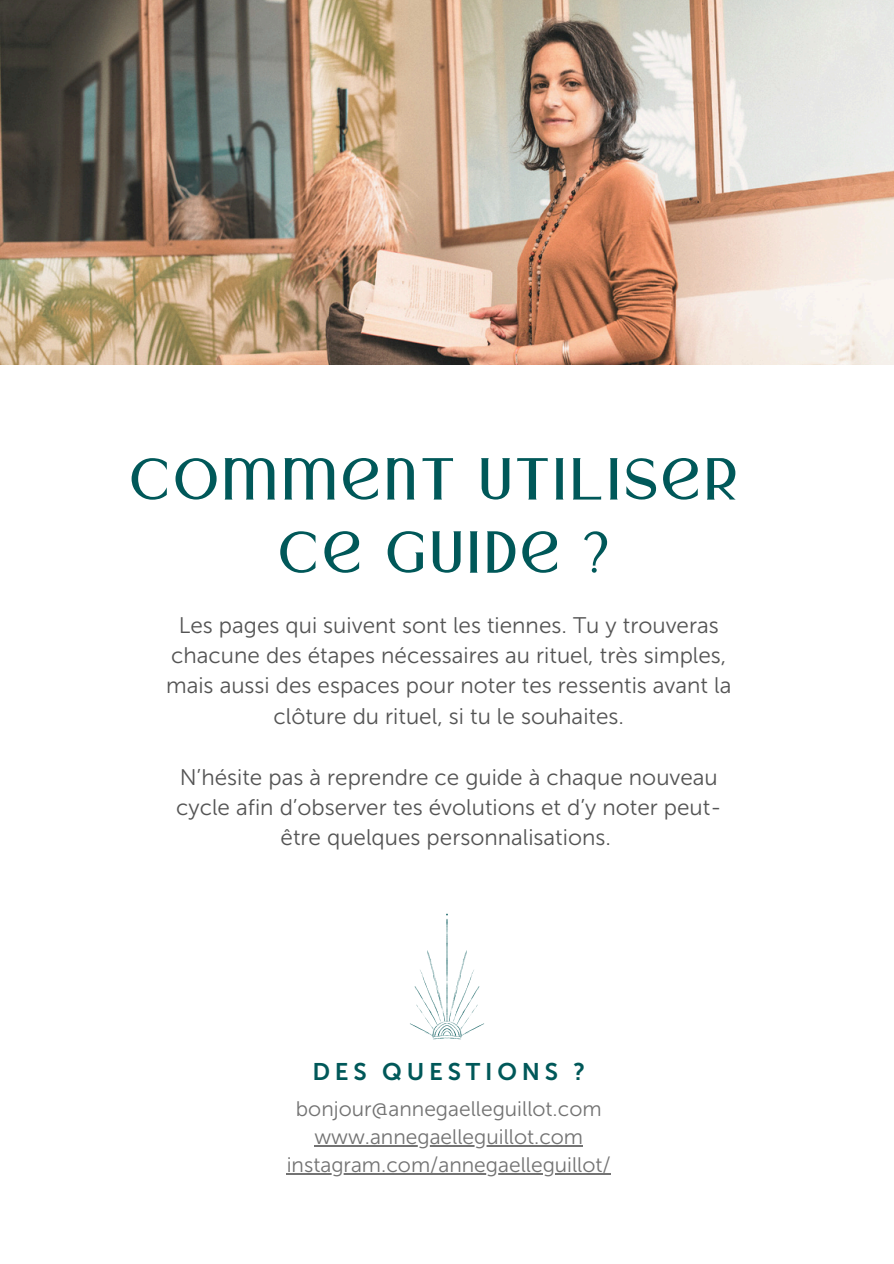
<style>
.page{position:relative;width:894px;height:1264px;background:#fff}
.page>*{position:absolute;margin:0;border:0;box-sizing:border-box;transform-origin:0 0}
.t1{font:69px/73.2px "Al Murberry Bold";color:#005859;text-align:center}
.t2{font:24px "Museo Sans 700";letter-spacing:.2em;color:#005859}
.t3{font:22.5px/30.3px "Museo Sans 300";color:#545454;text-align:center}
.t4{font:21px "Museo Sans 300";color:#737373}
</style>
<div class="page">
<img style="left:410px;top:913px;width:74px;height:127px">
<img style="left:0;top:0;width:893px;height:364px">
<hr style="left:314px;top:1145px;width:269px;height:1px;background:#737373">
<hr style="left:287px;top:1173px;width:323px;height:1px;background:#737373">
<h3 class="t1" style="left:133px;top:442px;width:612px">COMMENT UTILISER<br>CE GUIDE ?</h3>
<p class="t3" style="left:166px;top:609px;width:566px">Les pages qui suivent sont les tiennes. Tu y trouveras chacune des étapes nécessaires au rituel, très simples, mais aussi des espaces pour noter tes ressentis avant la clôture du rituel, si tu le souhaites.</p>
<h1 class="t3" style="left:176px;top:761px;width:546px">N’hésite pas à reprendre ce guide à chaque nouveau cycle afin d’observer tes évolutions et d’y noter peut&shy;être quelques personnalisations.</h1>
<p class="t2" style="left:312px;top:1057px;width:274px">DES QUESTIONS ?</p>
<h3 class="t4" style="left:296px;top:1096px;width:307px">bonjour@annegaelleguillot.com</h3>
<p class="t4" style="left:314px;top:1124px;width:270px">www.annegaelleguillot.com</p>
<h2 class="t4" style="left:287px;top:1152px;width:325px">instagram.com/annegaelleguillot/</h2>
</div>
